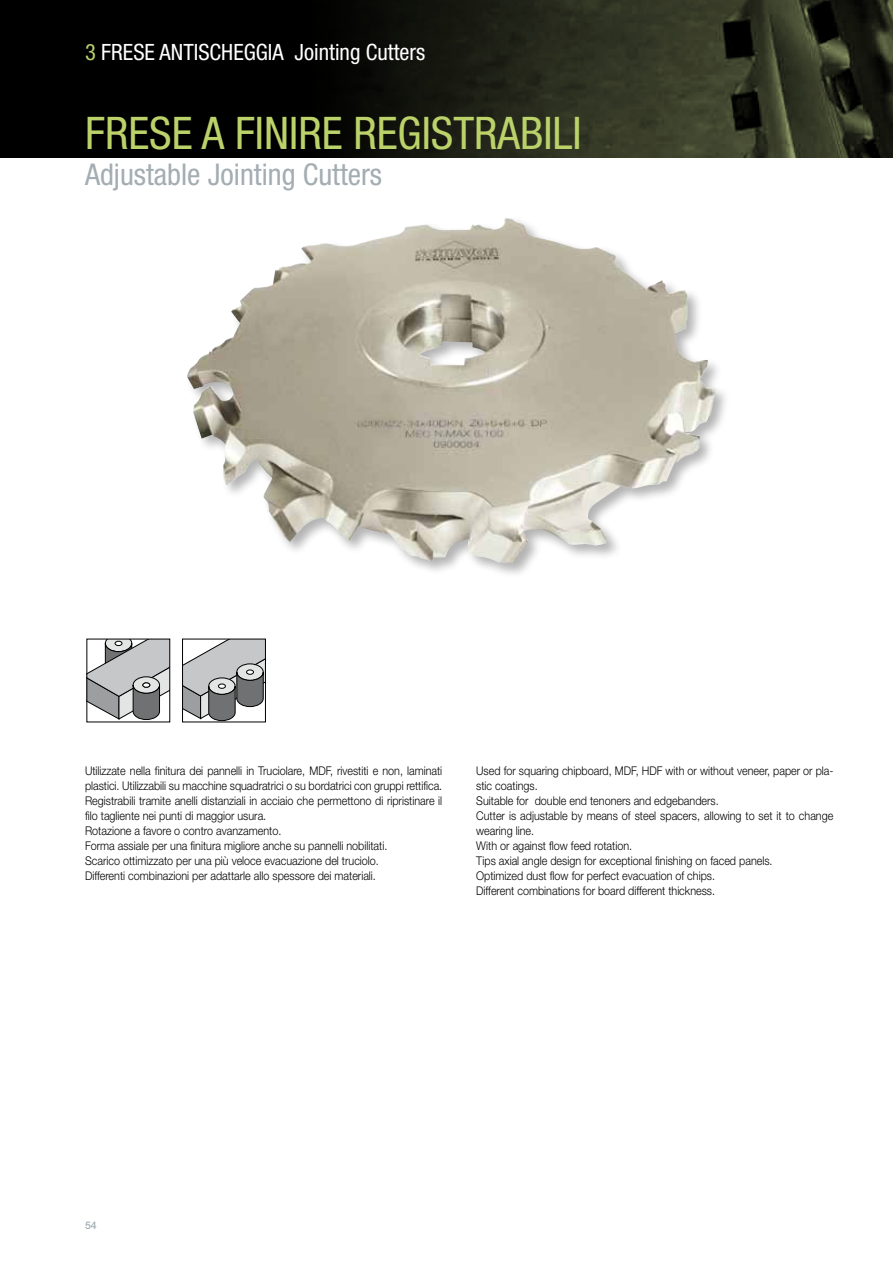
<style>
.page{position:relative;width:893px;height:1263px;background:#fff}
.page>*{position:absolute;margin:0;border:0;box-sizing:border-box;transform-origin:0 0}
.t1{font:condensed 45px "Helvetica Neue";color:#bbd26a}
.t2{font:condensed 30px "Helvetica Neue";color:#a3adb2}
.t3{font:condensed 22.5px "Helvetica Neue";color:#fff}
.t4{font:300 12px/15px "Helvetica Neue";color:#000;scale:.9 1}
.t5{font:500 10.5px "Helvetica Neue";color:#a3adb2}
.s1{color:#bbd26a}
</style>
<div class="page">
<svg style="left:0;top:0;width:893px;height:158px;background:#181911"></svg>
<div style="left:184px;top:214px;width:546px;height:364px;background:#000;opacity:.3"></div>
<img style="left:187px;top:218px;width:320px;height:338px">
<svg style="left:88px;top:641px;width:80px;height:79px"></svg>
<div style="left:142px;top:682px;width:8px;height:6px;border:1px solid #000;border-radius:50%"></div>
<svg style="left:184px;top:641px;width:80px;height:79px"></svg>
<div style="left:218px;top:684px;width:8px;height:5px;border:1px solid #000;border-radius:50%"></div>
<div style="left:182px;top:639px;width:84px;height:83px;border:1px solid #000"></div>
<h3 class="t3" style="left:85px;top:39px;width:342px"><span class="s1">3</span> FRESE ANTISCHEGGIA Jointing Cutters</h3>
<h1 class="t1" style="left:85px;top:107px;width:498px">FRESE A FINIRE REGISTRABILI</h1>
<h2 class="t2" style="left:85px;top:157px;width:299px">Adjustable Jointing Cutters</h2>
<p class="t4" style="left:85px;top:763px;width:398px">Utilizzate nella finitura dei pannelli in Truciolare, MDF, rivestiti e non, laminati plastici. Utilizzabili su macchine squadratrici o su bordatrici con gruppi rettifica.<br>Registrabili tramite anelli distanziali in acciaio che permettono di ripristinare il filo tagliente nei punti di maggior usura.<br>Rotazione a favore o contro avanzamento.<br>Forma assiale per una finitura migliore anche su pannelli nobilitati.<br>Scarico ottimizzato per una più veloce evacuazione del truciolo.<br>Differenti combinazioni per adattarle allo spessore dei materiali.</p>
<p class="t4" style="left:476px;top:763px;width:398px">Used for squaring chipboard, MDF, HDF with or without veneer, paper or pla&shy;stic coatings.<br>Suitable for double end tenoners and edgebanders.<br>Cutter is adjustable by means of steel spacers, allowing to set it to change wearing line.<br>With or against flow feed rotation.<br>Tips axial angle design for exceptional finishing on faced panels.<br>Optimized dust flow for perfect evacuation of chips.<br>Different combinations for board different thickness.</p>
<p class="t5" style="left:85px;top:1218px;width:13px">54</p>
</div>
